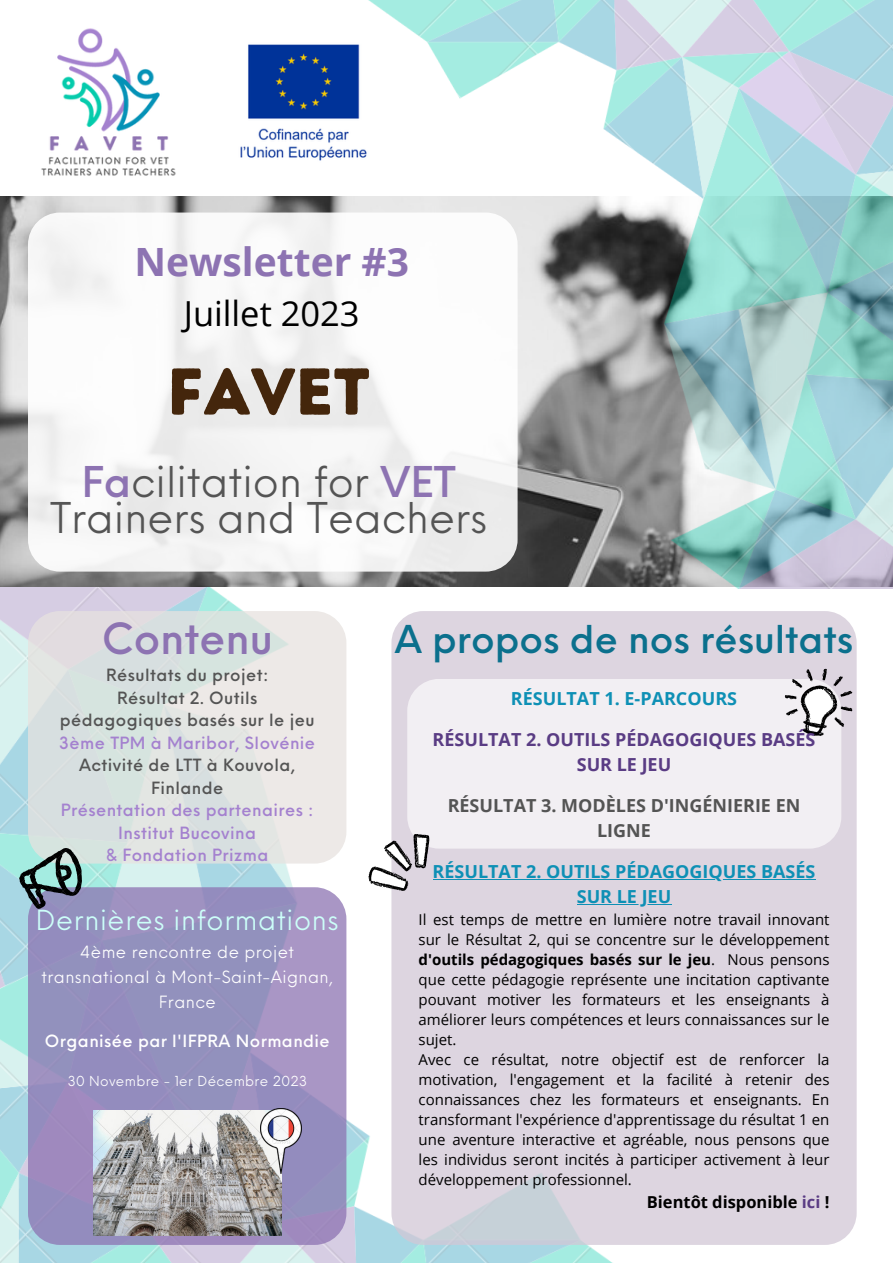
<style>
.page{position:relative;width:893px;height:1264px;background:#fff}
.page>*{position:absolute;margin:0;border:0;box-sizing:border-box;transform-origin:0 0}
.t1{font:66px "Intro Rust Base";color:#44260c}
.t2{font:500 42px "Neue Einstellung";color:#8d73b2}
.t3{font:41.4px "Neue Einstellung";color:#545454}
.t4{font:700 39px "Open Sans";color:#8d73b2}
.t5{font:500 37.5px "Neue Einstellung";color:#0b708d}
.t6{font:34.5px "Open Sans";color:#000}
.t7{font:27px "Neue Einstellung";letter-spacing:.025em;color:#ccfff9}
.t8{font:700 18px/25px "Open Sans";color:#0e90b5;text-align:center}
.t9{font:700 18px/25px "Open Sans";color:#5a3c84;text-align:center}
.t10{font:700 18px/25px "Open Sans";color:#545454;text-align:center}
.t11{font:500 16.5px/22.5px "Neue Einstellung";letter-spacing:.025em;color:#545454;text-align:center}
.t12{font:500 16.5px/22.5px "Neue Einstellung";letter-spacing:.025em;color:#a481cf;text-align:center}
.t13{font:16.5px/25px "Neue Einstellung";letter-spacing:.025em;color:#fff;text-align:center}
.t14{font:500 16.5px "Neue Einstellung";letter-spacing:.025em;color:#fff}
.t15{font:700 16.5px "Open Sans";color:#000}
.t16{font:15px/20px "Open Sans";color:#000;text-align:justify}
.t17{font:13.5px "Neue Einstellung";letter-spacing:.025em;color:#fff}
.s1{font-weight:500;color:#8d73b2}
.s2{font-weight:700}
.s3{color:#5a3c84}
</style>
<div class="page">
<img style="left:0;top:587px;width:673px;height:675px">
<img style="left:0;top:197px;width:349px;height:390px">
<div style="left:28px;top:212px;width:489px;height:359px;background:#f6f6f6;border-radius:32px"></div>
<div style="left:28px;top:611px;width:318px;height:252px;background:#e7e2df;border-radius:32px"></div>
<img style="left:349px;top:0;width:543px;height:588px">
<div style="left:28px;top:887px;width:318px;height:357px;background:linear-gradient(to right,#928dbc,#9e93c1);border-radius:32px"></div>
<div style="left:391px;top:611px;width:465px;height:633px;background:#ddd5e0;border-radius:32px"></div>
<img style="left:41px;top:28px;width:135px;height:148px">
<div style="left:407px;top:679px;width:434px;height:169px;background:#f2eff3;border-radius:32px"></div>
<svg style="left:363px;top:832px;width:73px;height:63px"></svg>
<svg style="left:784px;top:661px;width:73px;height:81px"></svg>
<img style="left:20px;top:848px;width:62px;height:60px">
<img style="left:93px;top:1110px;width:188px;height:125px">
<img style="left:261px;top:1108px;width:40px;height:65px">
<img style="left:240px;top:27px;width:136px;height:151px">
<hr style="left:432px;top:879px;width:383px;height:1px;background:#0e90b5">
<hr style="left:576px;top:904px;width:95px;height:1px;background:#0e90b5">
<p class="t4" style="left:134px;top:234px;width:276px">Newsletter #3</p>
<p class="t6" style="left:184px;top:289px;width:177px">Juillet 2023</p>
<p class="t1" style="left:167px;top:352px;width:204px">FAVET</p>
<p class="t3" style="left:81px;top:444px;width:376px"><span class="s1">Fa</span>cilitation for <span class="s1">VET</span></p>
<p class="t3" style="left:50px;top:480px;width:438px">Trainers and Teachers</p>
<p class="t2" style="left:101px;top:601px;width:173px">Contenu</p>
<p class="t11" style="left:106px;top:662px;width:164px">Résultats du projet:</p>
<p class="t11" style="left:60px;top:685px;width:256px">Résultat 2. Outils pédagogiques basés sur le jeu</p>
<p class="t12" style="left:59px;top:729px;width:257px">3ème TPM à Maribor, Slovénie</p>
<p class="t11" style="left:79px;top:752px;width:218px">Activité de LTT à Kouvola,<br>Finlande</p>
<p class="t12" style="left:61px;top:797px;width:254px">Présentation des partenaires :<br>Institut Bucovina</p>
<p class="t12" style="left:106px;top:842px;width:164px">&amp; Fondation Prizma</p>
<p class="t7" style="left:36px;top:896px;width:304px">Dernières informations</p>
<p class="t13" style="left:42px;top:937px;width:293px">4ème rencontre de projet transnational à Mont-Saint-Aignan,<br>France</p>
<p class="t14" style="left:45px;top:1026px;width:286px">Organisée par l'IFPRA Normandie</p>
<p class="t17" style="left:68px;top:1068px;width:241px">30 Novembre - 1er Décembre 2023</p>
<p class="t5" style="left:395px;top:605px;width:460px">A propos de nos résultats</p>
<p class="t8" style="left:511px;top:685px;width:227px">RÉSULTAT 1. E-PARCOURS</p>
<p class="t9" style="left:432px;top:726px;width:384px">RÉSULTAT 2. OUTILS PÉDAGOGIQUES BASÉS<br>SUR LE JEU</p>
<p class="t10" style="left:447px;top:792px;width:354px">RÉSULTAT 3. MODÈLES D'INGÉNIERIE EN<br>LIGNE</p>
<p class="t8" style="left:432px;top:858px;width:384px">RÉSULTAT 2. OUTILS PÉDAGOGIQUES BASÉS<br>SUR LE JEU</p>
<p class="t16" style="left:418px;top:909px;width:412px">Il est temps de mettre en lumière notre travail innovant sur le Résultat 2, qui se concentre sur le développement <span class="s2">d'outils pédagogiques basés sur le jeu</span>. Nous pensons que cette pédagogie représente une incitation captivante pouvant motiver les formateurs et les enseignants à améliorer leurs compétences et leurs connaissances sur le sujet.</p>
<p class="t16" style="left:418px;top:1049px;width:412px">Avec ce résultat, notre objectif est de renforcer la motivation, l'engagement et la facilité à retenir des connaissances chez les formateurs et enseignants. En transformant l'expérience d'apprentissage du résultat 1 en une aventure interactive et agréable, nous pensons que les individus seront incités à participer activement à leur développement professionnel.</p>
<p class="t15" style="left:646px;top:1190px;width:184px">Bientôt disponible <span class="s3">ici</span> !</p>
</div>
